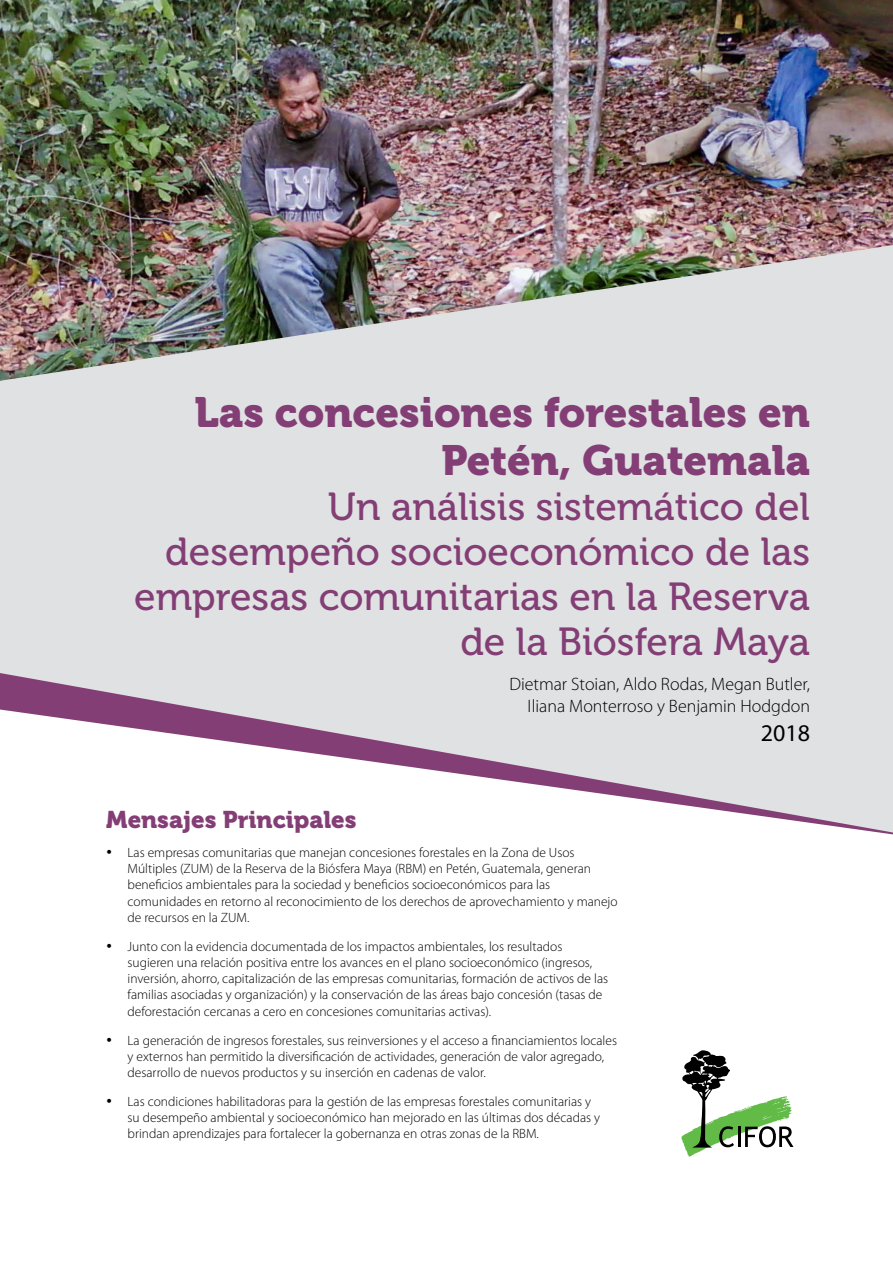
<style>
.page{position:relative;width:893px;height:1263px;background:#fff}
.page>*{position:absolute;margin:0;border:0;box-sizing:border-box;transform-origin:0 0}
.t1{font:42px/48px "Museo 900";color:#843e76;text-align:right}
.t2{font:39px/45px "Museo 500";color:#843e76;text-align:right}
.t3{font:24px "Museo 900";color:#843e76}
.t4{font:24px "Myriad Pro";color:#000}
.t5{font:300 18px/21.6px "Myriad Pro";color:#000;text-align:right}
.t6{font:300 13.5px/16.2px "Myriad Pro";color:#000}
</style>
<div class="page">
<svg style="left:681px;top:1050px;width:112px;height:107px"></svg>
<div style="left:0;top:381px;width:893px;height:292px;background:#e0e1e2"></div>
<svg style="left:0;top:673px;width:893px;height:161px;fill:#e0e1e2"></svg>
<img style="left:0;top:0;width:893px;height:381px">
<h1 class="t1" style="left:195px;top:389px;width:617px">Las concesiones forestales en<br>Petén, Guatemala</h1>
<h2 class="t2" style="left:134px;top:485px;width:677px">Un análisis sistemático del desempeño socioeconómico de las empresas comunitarias en la Reserva de la Biósfera Maya</h2>
<h3 class="t5" style="left:509px;top:674px;width:302px">Dietmar Stoian, Aldo Rodas, Megan Butler,<br>Iliana Monterroso y Benjamin Hodgdon</h3>
<h3 class="t4" style="left:761px;top:718px;width:51px">2018</h3>
<h3 class="t3" style="left:106px;top:806px;width:252px">Mensajes Principales</h3>
<p class="t6" style="left:128px;top:845px;width:492px;text-indent:-21px">• Las empresas comunitarias que manejan concesiones forestales en la Zona de Usos Múltiples (ZUM) de la Reserva de la Biósfera Maya (RBM) en Petén, Guatemala, generan beneficios ambientales para la sociedad y beneficios socioeconómicos para las comunidades en retorno al reconocimiento de los derechos de aprovechamiento y manejo de recursos en la ZUM.</p>
<p class="t6" style="left:128px;top:938px;width:482px;text-indent:-21px">• Junto con la evidencia documentada de los impactos ambientales, los resultados sugieren una relación positiva entre los avances en el plano socioeconómico (ingresos, inversión, ahorro, capitalización de las empresas comunitarias, formación de activos de las familias asociadas y organización) y la conservación de las áreas bajo concesión (tasas de deforestación cercanas a cero en concesiones comunitarias activas).</p>
<p class="t6" style="left:128px;top:1032px;width:491px;text-indent:-21px">• La generación de ingresos forestales, sus reinversiones y el acceso a financiamientos locales y externos han permitido la diversificación de actividades, generación de valor agregado, desarrollo de nuevos productos y su inserción en cadenas de valor.</p>
<p class="t6" style="left:128px;top:1093px;width:474px;text-indent:-21px">• Las condiciones habilitadoras para la gestión de las empresas forestales comunitarias y su desempeño ambiental y socioeconómico han mejorado en las últimas dos décadas y brindan aprendizajes para fortalecer la gobernanza en otras zonas de la RBM.</p>
</div>
